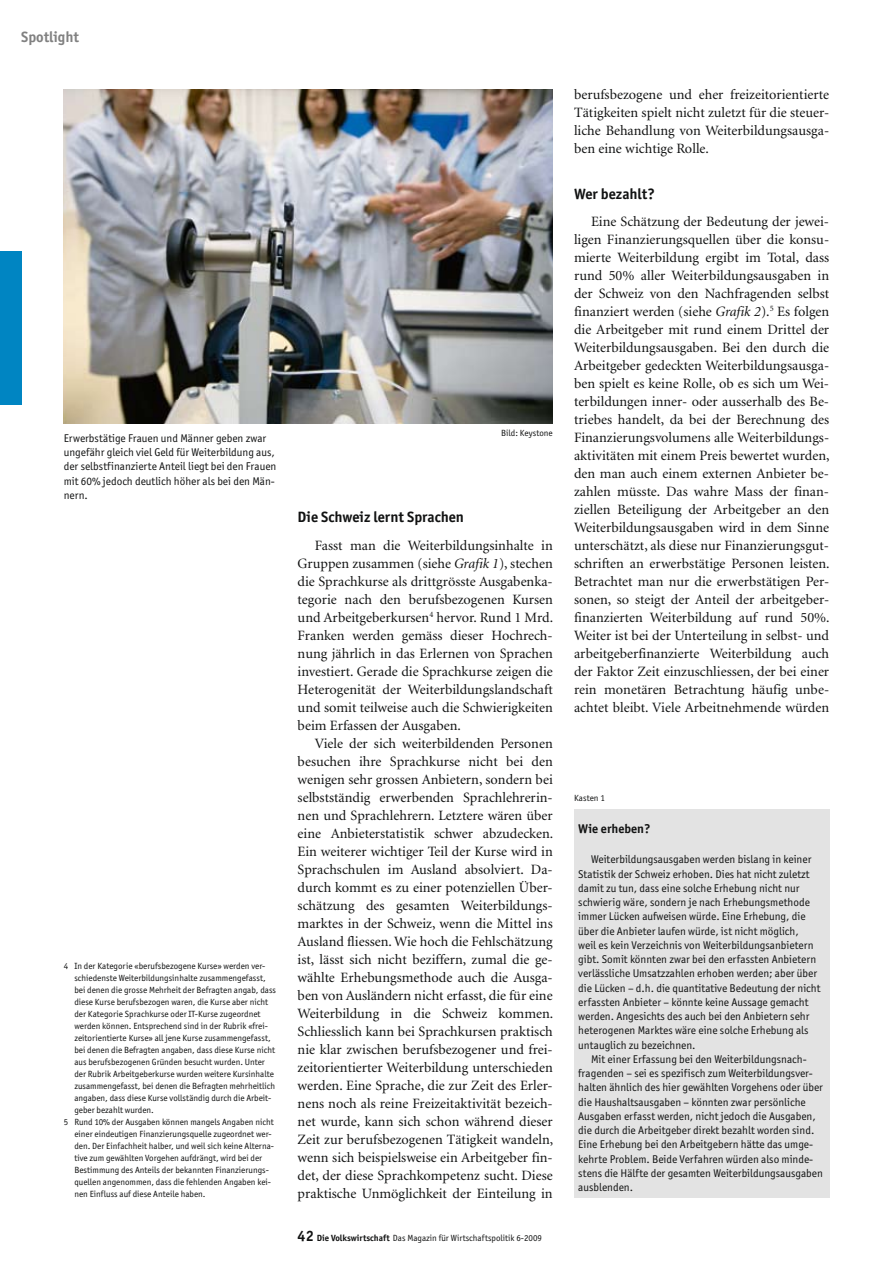
<style>
.page{position:relative;width:893px;height:1263px;background:#fff}
.page>*{position:absolute;margin:0;border:0;box-sizing:border-box;transform-origin:0 0}
.t1{font:700 15px "Officina San ITC";color:#111212}
.t2{font:700 15px "Officina San ITC";color:#818181}
.t3{font:14.25px/18px "Minion";color:#111212;text-align:justify}
.t4{font:700 12.75px "Officina San ITC";color:#111212}
.t5{font:11.25px/14.2px "Officina San ITC";color:#111212}
.t6{font:9px "Officina San ITC";color:#111212}
.s1{font-style:italic}
.s2{font-weight:700;font-size:15px}
.s3{font-weight:700}
</style>
<div class="page">
<div style="left:0;top:252px;width:21px;height:153px;background:#0085c2"></div>
<img style="left:64px;top:89px;width:489px;height:334px">
<div style="left:574px;top:809px;width:255px;height:388px;background:#e3e3e3"></div>
<p class="t2" style="left:21px;top:27px;width:59px">Spotlight</p>
<p class="t5" style="left:64px;top:431px;width:214px">Erwerbstätige Frauen und Männer geben zwar ungefähr gleich viel Geld für Weiterbildung aus, der selbstfinanzierte Anteil liegt bei den Frauen mit 60% jedoch deutlich höher als bei den Män&shy;nern.</p>
<p class="t6" style="left:501px;top:428px;width:53px">Bild: Keystone</p>
<p class="t6" style="left:64px;top:961px;width:203px">4 In der Kategorie «berufsbezogene Kurse» werden ver-</p>
<p class="t6" style="left:74px;top:973px;width:193px">schiedenste Weiterbildungsinhalte zusammengefasst,</p>
<p class="t6" style="left:74px;top:985px;width:203px">bei denen die grosse Mehrheit der Befragten angab, dass</p>
<p class="t6" style="left:74px;top:997px;width:195px">diese Kurse berufsbezogen waren, die Kurse aber nicht</p>
<p class="t6" style="left:74px;top:1009px;width:188px">der Kategorie Sprachkurse oder IT-Kurse zugeordnet</p>
<p class="t6" style="left:74px;top:1021px;width:195px">werden können. Entsprechend sind in der Rubrik «frei-</p>
<p class="t6" style="left:74px;top:1033px;width:198px">zeitorientierte Kurse» all jene Kurse zusammengefasst,</p>
<p class="t6" style="left:74px;top:1045px;width:202px">bei denen die Befragten angaben, dass diese Kurse nicht</p>
<p class="t6" style="left:74px;top:1057px;width:192px">aus berufsbezogenen Gründen besucht wurden. Unter</p>
<p class="t6" style="left:74px;top:1069px;width:201px">der Rubrik Arbeitgeberkurse wurden weitere Kursinhalte</p>
<p class="t6" style="left:74px;top:1081px;width:202px">zusammengefasst, bei denen die Befragten mehrheitlich</p>
<p class="t6" style="left:74px;top:1093px;width:199px">angaben, dass diese Kurse vollständig durch die Arbeit-</p>
<p class="t6" style="left:74px;top:1105px;width:81px">geber bezahlt wurden.</p>
<p class="t6" style="left:64px;top:1117px;width:212px">5 Rund 10% der Ausgaben können mangels Angaben nicht</p>
<p class="t6" style="left:74px;top:1129px;width:199px">einer eindeutigen Finanzierungsquelle zugeordnet wer-</p>
<p class="t6" style="left:74px;top:1141px;width:201px">den. Der Einfachheit halber, und weil sich keine Alterna-</p>
<p class="t6" style="left:74px;top:1153px;width:189px">tive zum gewählten Vorgehen aufdrängt, wird bei der</p>
<p class="t6" style="left:74px;top:1165px;width:196px">Bestimmung des Anteils der bekannten Finanzierungs-</p>
<p class="t6" style="left:74px;top:1177px;width:198px">quellen angenommen, dass die fehlenden Angaben kei-</p>
<p class="t6" style="left:74px;top:1189px;width:133px">nen Einfluss auf diese Anteile haben.</p>
<p class="t1" style="left:298px;top:508px;width:168px">Die Schweiz lernt Sprachen</p>
<p class="t3" style="left:298px;top:536px;width:257px;text-indent:17px">Fasst man die Weiterbildungsinhalte in Gruppen zusammen (siehe <span class="s1">Grafik 1</span>), stechen die Sprachkurse als drittgrösste Ausgabenka&shy;tegorie nach den berufsbezogenen Kursen und Arbeitgeberkursen<sup>4</sup> hervor. Rund 1 Mrd.<br>Franken werden gemäss dieser Hochrech&shy;nung jährlich in das Erlernen von Sprachen investiert. Gerade die Sprachkurse zeigen die Heterogenität der Weiterbildungslandschaft und somit teilweise auch die Schwierigkeiten beim Erfassen der Ausgaben.</p>
<p class="t3" style="left:298px;top:734px;width:257px;text-align:left;text-indent:17px">Viele der sich weiterbildenden Personen besuchen ihre Sprachkurse nicht bei den wenigen sehr grossen Anbietern, sondern bei selbstständig erwerbenden Sprachlehrerin&shy;nen und Sprachlehrern. Letztere wären über eine Anbieterstatistik schwer abzudecken.<br>Ein weiterer wichtiger Teil der Kurse wird in Sprachschulen im Ausland absolviert. Da&shy;durch kommt es zu einer potenziellen Über&shy;schätzung des gesamten Weiterbildungs&shy;marktes in der Schweiz, wenn die Mittel ins Ausland fliessen. Wie hoch die Fehlschätzung ist, lässt sich nicht beziffern, zumal die ge&shy;wählte Erhebungsmethode auch die Ausga&shy;ben von Ausländern nicht erfasst, die für eine Weiterbildung in die Schweiz kommen.<br>Schliesslich kann bei Sprachkursen praktisch nie klar zwischen berufsbezogener und frei&shy;zeitorientierter Weiterbildung unterschieden werden. Eine Sprache, die zur Zeit des Erler&shy;nens noch als reine Freizeitaktivität bezeich&shy;net wurde, kann sich schon während dieser Zeit zur berufsbezogenen Tätigkeit wandeln, wenn sich beispielsweise ein Arbeitgeber fin&shy;det, der diese Sprachkompetenz sucht. Diese praktische Unmöglichkeit der Einteilung in</p>
<p class="t6" style="left:298px;top:1232px;width:246px"><span class="s2">42</span> <span class="s3">Die Volkswirtschaft</span> Das Magazin für Wirtschaftspolitik 6-2009</p>
<p class="t3" style="left:574px;top:86px;width:257px">berufsbezogene und eher freizeitorientierte Tätigkeiten spielt nicht zuletzt für die steuer&shy;liche Behandlung von Weiterbildungsausga&shy;ben eine wichtige Rolle.</p>
<p class="t1" style="left:574px;top:184px;width:82px">Wer bezahlt?</p>
<p class="t3" style="left:574px;top:212px;width:257px;text-align:left;text-indent:17px">Eine Schätzung der Bedeutung der jewei&shy;ligen Finanzierungsquellen über die konsu&shy;mierte Weiterbildung ergibt im Total, dass rund 50% aller Weiterbildungsausgaben in der Schweiz von den Nachfragenden selbst finanziert werden (siehe <span class="s1">Grafik 2</span>).<sup>5</sup> Es folgen die Arbeitgeber mit rund einem Drittel der Weiterbildungsausgaben. Bei den durch die Arbeitgeber gedeckten Weiterbildungsausga&shy;ben spielt es keine Rolle, ob es sich um Wei&shy;terbildungen inner- oder ausserhalb des Be&shy;triebes handelt, da bei der Berechnung des Finanzierungsvolumens alle Weiterbildungs&shy;aktivitäten mit einem Preis bewertet wurden, den man auch einem externen Anbieter be&shy;zahlen müsste. Das wahre Mass der finan&shy;ziellen Beteiligung der Arbeitgeber an den Weiterbildungsausgaben wird in dem Sinne unterschätzt, als diese nur Finanzierungsgut&shy;schriften an erwerbstätige Personen leisten.<br>Betrachtet man nur die erwerbstätigen Per&shy;sonen, so steigt der Anteil der arbeitgeber&shy;finanzierten Weiterbildung auf rund 50%.<br>Weiter ist bei der Unterteilung in selbst- und arbeitgeberfinanzierte Weiterbildung auch der Faktor Zeit einzuschliessen, der bei einer rein monetären Betrachtung häufig unbe&shy;achtet bleibt. Viele Arbeitnehmende würden</p>
<p class="t6" style="left:574px;top:793px;width:32px">Kasten 1</p>
<p class="t4" style="left:578px;top:820px;width:74px">Wie erheben?</p>
<p class="t5" style="left:578px;top:852px;width:244px;text-indent:13px">Weiterbildungsausgaben werden bislang in keiner Statistik der Schweiz erhoben. Dies hat nicht zuletzt damit zu tun, dass eine solche Erhebung nicht nur schwierig wäre, sondern je nach Erhebungsmethode immer Lücken aufweisen würde. Eine Erhebung, die über die Anbieter laufen würde, ist nicht möglich,<br>weil es kein Verzeichnis von Weiterbildungsanbietern gibt. Somit könnten zwar bei den erfassten Anbietern verlässliche Umsatzzahlen erhoben werden; aber über die Lücken – d.h. die quantitative Bedeutung der nicht erfassten Anbieter – könnte keine Aussage gemacht werden. Angesichts des auch bei den Anbietern sehr heterogenen Marktes wäre eine solche Erhebung als untauglich zu bezeichnen.</p>
<p class="t5" style="left:578px;top:1052px;width:246px;text-indent:13px">Mit einer Erfassung bei den Weiterbildungsnach&shy;fragenden – sei es spezifisch zum Weiterbildungsver&shy;halten ähnlich des hier gewählten Vorgehens oder über die Haushaltsausgaben – könnten zwar persönliche Ausgaben erfasst werden, nicht jedoch die Ausgaben, die durch die Arbeitgeber direkt bezahlt worden sind.<br>Eine Erhebung bei den Arbeitgebern hätte das umge&shy;kehrte Problem. Beide Verfahren würden also minde&shy;stens die Hälfte der gesamten Weiterbildungsausgaben ausblenden.</p>
</div>
